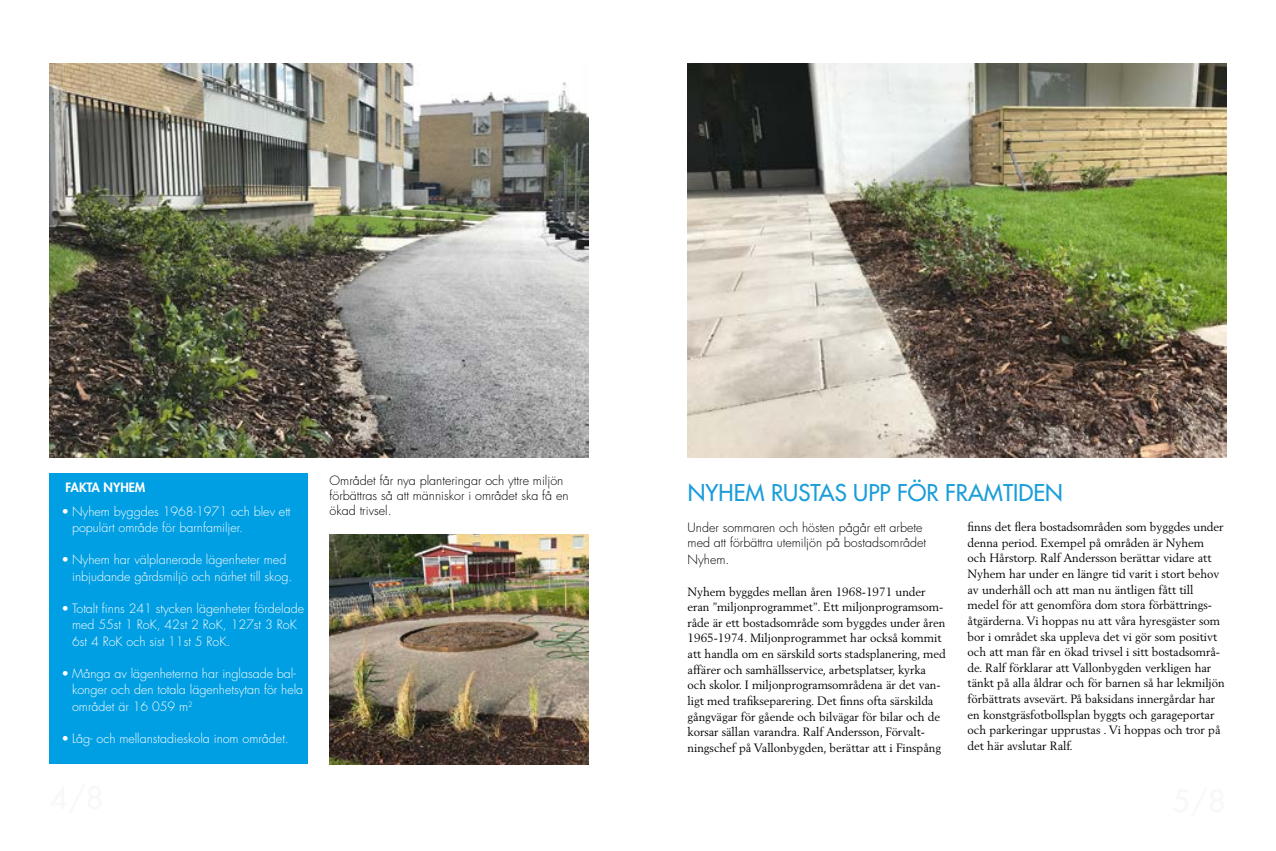
<style>
.page{position:relative;width:1276px;height:851px;background:#fff}
.page>*{position:absolute;margin:0;border:0;box-sizing:border-box;transform-origin:0 0}
.t1{font:500 22.5px "Futura Std";color:#1a9dd9}
.t2{font:300 12.5px/16.2px "Futura Std";color:#fff}
.t3{font:300 12.5px/15.9px "Futura Std";color:#000}
.t4{font:800 12.5px "Futura Std";color:#fff}
.t5{font:11.88px/15.6px "Berling LT Std";letter-spacing:-.005em;color:#000}
</style>
<div class="page">
<div style="left:50px;top:473px;width:258px;height:291px;background:#009fe3"></div>
<img style="left:330px;top:534px;width:258px;height:230px">
<img style="left:50px;top:64px;width:538px;height:393px">
<img style="left:688px;top:64px;width:538px;height:393px">
<p class="t4" style="left:66px;top:479px;width:81px">FAKTA NYHEM</p>
<p class="t3" style="left:330px;top:472px;width:240px;line-height:15.4px">Området får nya planteringar och yttre miljön förbättras så att människor i området ska få en</p>
<p class="t2" style="left:61px;top:503px;width:231px">• Nyhem byggdes 1968-1971 och blev ett</p>
<p class="t3" style="left:330px;top:503px;width:63px">ökad trivsel.</p>
<p class="t2" style="left:72px;top:519px;width:172px">populärt område för barnfamiljer.</p>
<p class="t2" style="left:72px;top:552px;width:222px;text-indent:-11px">• Nyhem har välplanerade lägenheter med inbjudande gårdsmiljö och närhet till skog.</p>
<p class="t2" style="left:72px;top:600px;width:233px;text-indent:-11px">• Totalt finns 241 stycken lägenheter fördelade med 55st 1 RoK, 42st 2 RoK, 127st 3 RoK<br>6st 4 RoK och sist 11st 5 RoK.</p>
<p class="t2" style="left:72px;top:665px;width:233px;text-indent:-11px">• Många av lägenheterna har inglasade bal&shy;konger och den totala lägenhetsytan för hela området är 16 059 m<sup>2</sup></p>
<p class="t2" style="left:61px;top:730px;width:229px">• Låg- och mellanstadieskola inom området.</p>
<h1 class="t1" style="left:688px;top:478px;width:376px">NYHEM RUSTAS UPP FÖR FRAMTIDEN</h1>
<p class="t3" style="left:687px;top:519px;width:240px">Under sommaren och hösten pågår ett arbete med att förbättra utemiljön på bostadsområdet<br>Nyhem.</p>
<p class="t5" style="left:687px;top:583px;width:260px">Nyhem byggdes mellan åren 1968-1971 under eran ”miljonprogrammet”. Ett miljonprogramsom&shy;råde är ett bostadsområde som byggdes under åren 1965-1974. Miljonprogrammet har också kommit att handla om en särskild sorts stadsplanering, med affärer och samhällsservice, arbetsplatser, kyrka och skolor. I miljonprogramsområdena är det van&shy;ligt med trafikseparering. Det finns ofta särskilda gångvägar för gående och bilvägar för bilar och de korsar sällan varandra. Ralf Andersson, Förvalt&shy;ningschef på Vallonbygden, berättar att i Finspång</p>
<p class="t5" style="left:967px;top:519px;width:259px">finns det flera bostadsområden som byggdes under denna period. Exempel på områden är Nyhem och Hårstorp. Ralf Andersson berättar vidare att Nyhem har under en längre tid varit i stort behov av underhåll och att man nu äntligen fått till medel för att genomföra dom stora förbättrings&shy;åtgärderna. Vi hoppas nu att våra hyresgäster som bor i området ska uppleva det vi gör som positivt och att man får en ökad trivsel i sitt bostadsområ&shy;de. Ralf förklarar att Vallonbygden verkligen har tänkt på alla åldrar och för barnen så har lekmiljön förbättrats avsevärt. På baksidans innergårdar har en konstgräsfotbollsplan byggts och garageportar och parkeringar upprustas . Vi hoppas och tror på det här avslutar Ralf.</p>
</div>
